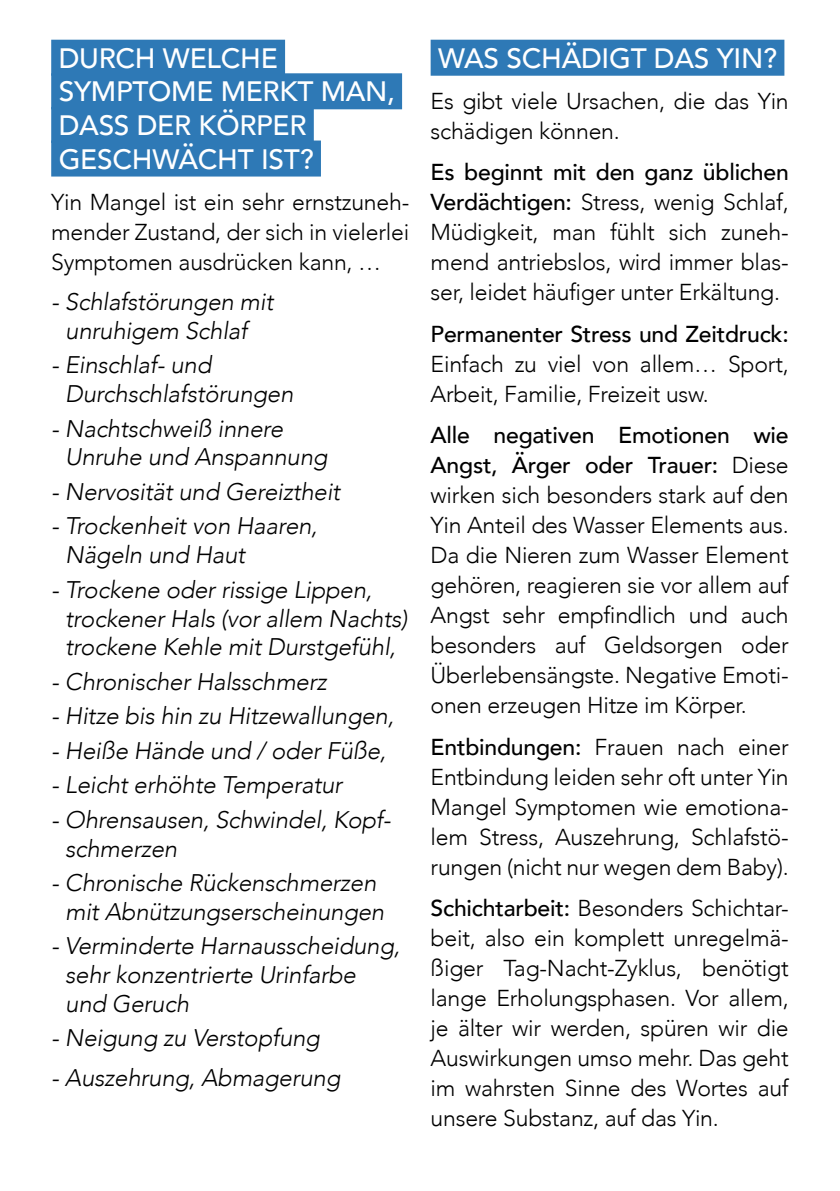
<style>
.page{position:relative;width:840px;height:1191px;background:#fff}
.page>*{position:absolute;margin:0;border:0;box-sizing:border-box;transform-origin:0 0}
.t1{font:500 28px/33.6px "Avenir";letter-spacing:-.01em;color:#fff}
.t2{font:italic 300 24px/28.8px "Avenir";letter-spacing:-.01em;color:#000}
.t3{font:300 23px/30px "Avenir";letter-spacing:-.01em;color:#000;text-align:justify}
.t4{font:500 23px "Avenir";letter-spacing:-.01em;color:#000}
.s1{font-weight:500}
</style>
<div class="page">
<div style="left:51px;top:40px;width:234px;height:36px;background:#2e79b6"></div>
<div style="left:51px;top:73px;width:351px;height:36px;background:#2e79b6"></div>
<div style="left:51px;top:107px;width:262px;height:36px;background:#2e79b6"></div>
<div style="left:51px;top:140px;width:270px;height:36px;background:#2e79b6"></div>
<div style="left:430px;top:40px;width:354px;height:36px;background:#2e79b6"></div>
<p class="t1" style="left:59px;top:44px;width:337px">DURCH WELCHE<br>SYMPTOME MERKT MAN,<br>DASS DER KÖRPER<br>GESCHWÄCHT IST?</p>
<p class="t3" style="left:51px;top:187px;width:359px">Yin Mangel ist ein sehr ernstzuneh&shy;mender Zustand, der sich in vielerlei Symptomen ausdrücken kann, …</p>
<p class="t2" style="left:51px;top:288px;width:223px;text-align:center">- Schlafstörungen mit unruhigem Schlaf</p>
<p class="t2" style="left:65px;top:351px;width:229px;text-indent:-14px">- Einschlaf- und<br>Durchschlafstörungen</p>
<p class="t2" style="left:65px;top:414px;width:263px;text-indent:-14px">- Nachtschweiß innere<br>Unruhe und Anspannung</p>
<p class="t2" style="left:51px;top:478px;width:290px">- Nervosität und Gereiztheit</p>
<p class="t2" style="left:65px;top:512px;width:253px;text-indent:-14px">- Trockenheit von Haaren,<br>Nägeln und Haut</p>
<p class="t2" style="left:65px;top:575px;width:343px;text-indent:-14px">- Trockene oder rissige Lippen, trockener Hals (vor allem Nachts) trockene Kehle mit Durstgefühl,</p>
<p class="t2" style="left:51px;top:667px;width:277px">- Chronischer Halsschmerz</p>
<p class="t2" style="left:51px;top:702px;width:344px">- Hitze bis hin zu Hitzewallungen,</p>
<p class="t2" style="left:51px;top:736px;width:336px">- Heiße Hände und / oder Füße,</p>
<p class="t2" style="left:51px;top:771px;width:292px">- Leicht erhöhte Temperatur</p>
<p class="t2" style="left:65px;top:805px;width:327px;text-indent:-14px">- Ohrensausen, Schwindel, Kopf&shy;schmerzen</p>
<p class="t2" style="left:51px;top:868px;width:334px;text-align:center">- Chronische Rückenschmerzen mit Abnützungserscheinungen</p>
<p class="t2" style="left:65px;top:932px;width:336px;text-indent:-14px">- Verminderte Harnausscheidung, sehr konzentrierte Urinfarbe und Geruch</p>
<p class="t2" style="left:51px;top:1024px;width:270px">- Neigung zu Verstopfung</p>
<p class="t2" style="left:51px;top:1063px;width:290px">- Auszehrung, Abmagerung</p>
<p class="t1" style="left:438px;top:44px;width:340px">WAS SCHÄDIGT DAS YIN?</p>
<p class="t3" style="left:430px;top:86px;width:359px">Es gibt viele Ursachen, die das Yin schädigen können.</p>
<p class="t3" style="left:430px;top:157px;width:359px"><span class="s1">Es beginnt mit den ganz üblichen Verdächtigen:</span> Stress, wenig Schlaf, Müdigkeit, man fühlt sich zuneh&shy;mend antriebslos, wird immer blas&shy;ser, leidet häufiger unter Erkältung.</p>
<p class="t4" style="left:430px;top:324px;width:359px">Permanenter Stress und Zeitdruck:</p>
<p class="t3" style="left:430px;top:349px;width:359px">Einfach zu viel von allem… Sport,<br>Arbeit, Familie, Freizeit usw.</p>
<p class="t3" style="left:430px;top:420px;width:359px"><span class="s1">Alle negativen Emotionen wie Angst, Ärger oder Trauer:</span> Diese wirken sich besonders stark auf den Yin Anteil des Wasser Elements aus.<br>Da die Nieren zum Wasser Element gehören, reagieren sie vor allem auf Angst sehr empfindlich und auch besonders auf Geldsorgen oder Überlebensängste. Negative Emoti&shy;onen erzeugen Hitze im Körper.</p>
<p class="t3" style="left:430px;top:731px;width:359px"><span class="s1">Entbindungen:</span> Frauen nach einer Entbindung leiden sehr oft unter Yin Mangel Symptomen wie emotiona&shy;lem Stress, Auszehrung, Schlafstö&shy;rungen (nicht nur wegen dem Baby).</p>
<p class="t3" style="left:430px;top:893px;width:359px"><span class="s1">Schichtarbeit:</span> Besonders Schichtar&shy;beit, also ein komplett unregelmä&shy;ßiger Tag-Nacht-Zyklus, benötigt lange Erholungsphasen. Vor allem, je älter wir werden, spüren wir die Auswirkungen umso mehr. Das geht im wahrsten Sinne des Wortes auf unsere Substanz, auf das Yin.</p>
</div>
